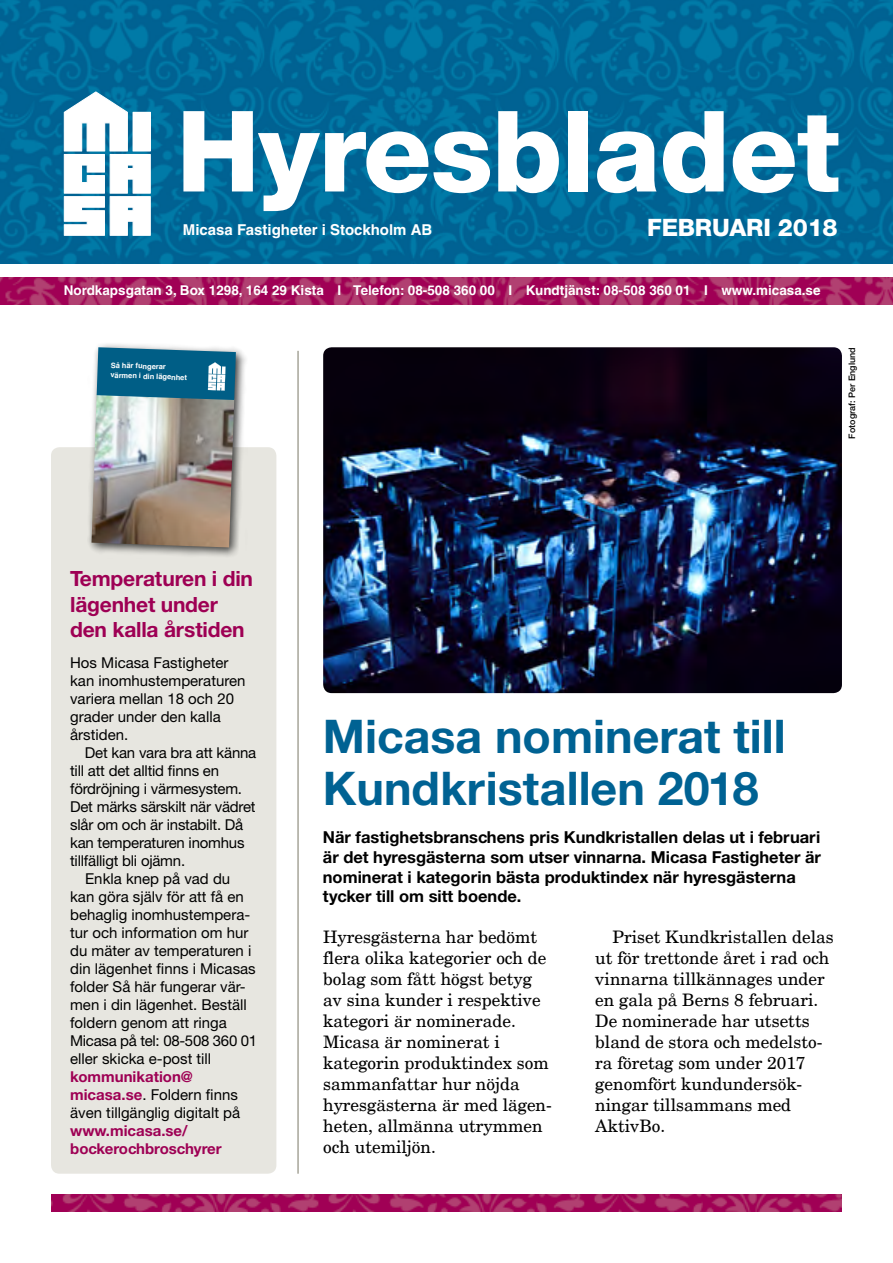
<style>
.page{position:relative;width:893px;height:1263px;background:#fff}
.page>*{position:absolute;margin:0;border:0;box-sizing:border-box;transform-origin:0 0}
.t1{font:800 112.5px "Helvetica Neue";letter-spacing:-.01em;color:#fff}
.t2{font:700 46.5px/51px "Helvetica Neue CE";color:#006293}
.t3{font:800 24px "Helvetica Neue CE";letter-spacing:-.01em;color:#fff}
.t4{font:700 21px/25.5px "Helvetica Neue CE";letter-spacing:-.01em;color:#9e0054}
.t5{font:17.25px/21px "New Century Schlbk";color:#000}
.t6{font:700 16.5px/19.8px "Helvetica Neue CE";color:#000}
.t7{font:15px/18px "Helvetica Neue";color:#000}
.t8{font:700 15px/18px "Helvetica Neue CE";color:#9e0054}
.t9{font:700 15px "Helvetica";color:#fff}
.t10{font:15px "Helvetica Neue";letter-spacing:-.02em;color:#000}
.t11{font:700 13.5px "Helvetica";color:#fff}
.t12{font:500 9px "Helvetica Neue CE";color:#000}
.t13{font:700 7.5px/9.9px "Helvetica";color:#fff}
.s1{font-family:"Helvetica Neue CE";font-weight:700;color:#9e0054}
</style>
<div class="page">
<img style="left:0;top:277px;width:893px;height:28px">
<img style="left:0;top:0;width:893px;height:264px">
<img style="left:323px;top:347px;width:519px;height:346px">
<svg style="left:64px;top:91px;width:87px;height:145px"></svg>
<hr style="left:298px;top:351px;width:1px;height:823px;background:#7b7966">
<div style="left:51px;top:447px;width:225px;height:727px;background:#e7e6e0;border-radius:9px"></div>
<div style="left:87px;top:343px;width:160px;height:216px;background:#000;opacity:.75"></div>
<img style="left:92px;top:347px;width:144px;height:200px">
<img style="left:51px;top:1195px;width:791px;height:17px">
<h1 class="t1" style="left:176px;top:84px;width:665px">Hyresbladet</h1>
<p class="t9" style="left:183px;top:221px;width:251px">Micasa Fastigheter i Stockholm AB</p>
<h3 class="t3" style="left:647px;top:212px;width:192px">FEBRUARI 2018</h3>
<p class="t11" style="left:64px;top:282px;width:758px">Nordkapsgatan 3, Box 1298, 164 29 Kista I Telefon: 08-508 360 00 I Kundtjänst: 08-508 360 01 I www.micasa.se</p>
<p class="t13" style="left:111px;top:360px;width:78px;rotate:2deg">Så här fungerar värmen i din lägenhet</p>
<p class="t12" style="left:846px;top:438px;width:93px;rotate:-90deg">Fotograf: Per Englund</p>
<h3 class="t4" style="left:70px;top:566px;width:184px">Temperaturen i din lägenhet under den kalla årstiden</h3>
<p class="t7" style="left:70px;top:653px;width:177px">Hos Micasa Fastigheter kan inomhustemperaturen variera mellan 18 och 20 grader under den kalla årstiden.</p>
<p class="t7" style="left:85px;top:743px;width:173px">Det kan vara bra att känna</p>
<p class="t7" style="left:70px;top:761px;width:150px">till att det alltid finns en</p>
<p class="t7" style="left:70px;top:779px;width:173px">fördröjning i värmesystem.</p>
<p class="t7" style="left:70px;top:797px;width:187px">Det märks särskilt när vädret</p>
<p class="t7" style="left:70px;top:815px;width:175px">slår om och är instabilt. Då</p>
<p class="t7" style="left:70px;top:833px;width:176px">kan temperaturen inomhus</p>
<p class="t7" style="left:70px;top:851px;width:117px">tillfälligt bli ojämn.</p>
<p class="t7" style="left:85px;top:869px;width:147px">Enkla knep på vad du</p>
<p class="t7" style="left:70px;top:887px;width:175px">kan göra själv för att få en</p>
<p class="t7" style="left:70px;top:905px;width:182px">behaglig inomhustempera-</p>
<p class="t7" style="left:70px;top:923px;width:180px">tur och information om hur</p>
<p class="t7" style="left:70px;top:941px;width:183px">du mäter av temperaturen i</p>
<p class="t7" style="left:70px;top:959px;width:187px">din lägenhet finns i Micasas</p>
<p class="t7" style="left:70px;top:977px;width:177px">folder Så här fungerar vär-</p>
<p class="t7" style="left:70px;top:995px;width:178px">men i din lägenhet. Beställ</p>
<p class="t7" style="left:70px;top:1013px;width:158px">foldern genom att ringa</p>
<p class="t10" style="left:70px;top:1031px;width:189px">Micasa på tel: 08-508 360 01</p>
<p class="t7" style="left:70px;top:1049px;width:143px">eller skicka e-post till</p>
<p class="t8" style="left:70px;top:1068px;width:124px">kommunikation@</p>
<p class="t7" style="left:70px;top:1085px;width:172px"><span class="s1">micasa.se</span>. Foldern finns även tillgänglig digitalt på</p>
<p class="t8" style="left:70px;top:1122px;width:153px">www.micasa.se/ bockerochbroschyrer</p>
<h2 class="t2" style="left:323px;top:712px;width:464px">Micasa nominerat till<br>Kundkristallen 2018</h2>
<p class="t6" style="left:323px;top:827px;width:500px">När fastighetsbranschens pris Kundkristallen delas ut i februari är det hyresgästerna som utser vinnarna. Micasa Fastigheter är nominerat i kategorin bästa produktindex när hyresgästerna tycker till om sitt boende.</p>
<p class="t5" style="left:323px;top:927px;width:230px">Hyresgästerna har bedömt flera olika kategorier och de bolag som fått högst betyg av sina kunder i respektive kategori är nominerade.<br>Micasa är nominerat i kategorin produktindex som sammanfattar hur nöjda hyresgästerna är med lägen&shy;heten, allmänna utrymmen och utemiljön.</p>
<p class="t5" style="left:595px;top:926px;width:240px;text-indent:17px">Priset Kundkristallen delas ut för trettonde året i rad och vinnarna tillkännages under en gala på Berns 8 februari.<br>De nominerade har utsetts bland de stora och medelsto&shy;ra företag som under 2017 genomfört kundundersök&shy;ningar tillsammans med<br>AktivBo.</p>
</div>
